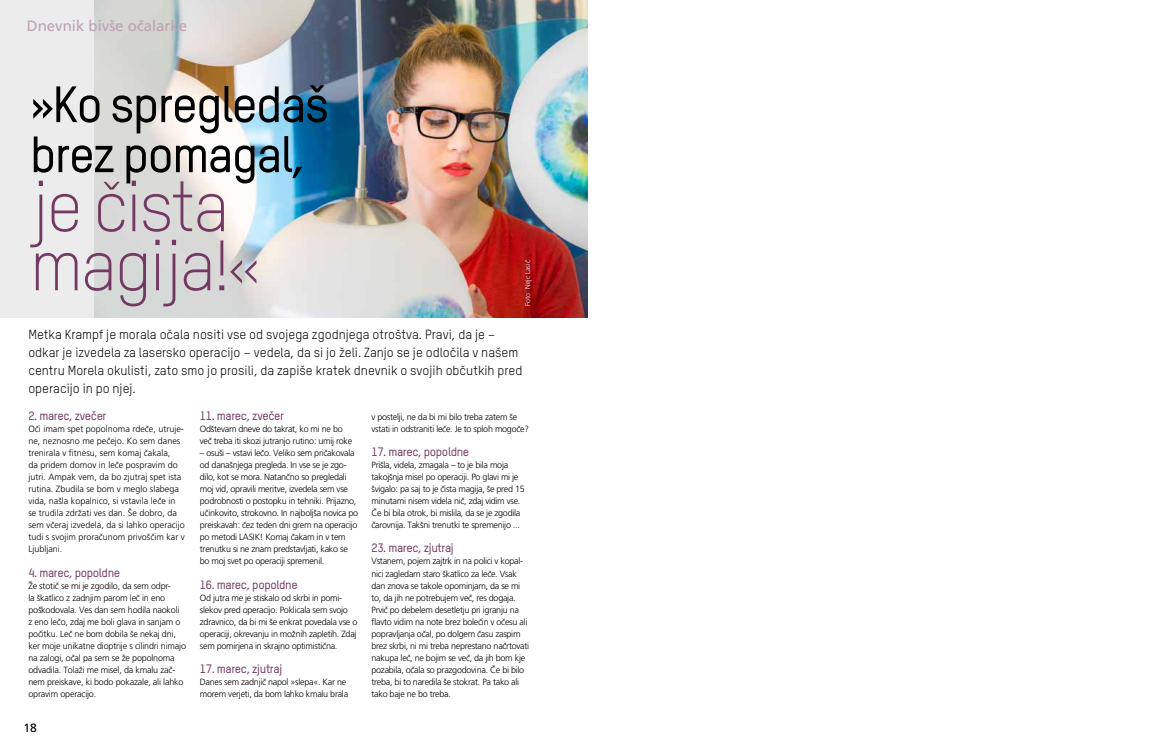
<style>
.page{position:relative;width:1174px;height:749px;background:#fff}
.page>*{position:absolute;margin:0;border:0;box-sizing:border-box;transform-origin:0 0}
.t1{font:300 70px/59px "TSTARCE";letter-spacing:-.04em;color:#733a61}
.t2{font:500 50px/50px "TSTARCE";letter-spacing:-.04em;color:#000}
.t3{font:15px "Frutiger LT Std";color:#bca2b1}
.t4{font:13px/18px "TSTARCE";color:#000}
.t5{font:500 12px "TSTARCE";letter-spacing:-.03em;color:#733a61}
.t6{font:12px "Frutiger LT Std";color:#000}
.t7{font:300 9px/12px "Frutiger LT Std";letter-spacing:-.03em;color:#000}
.t8{font:300 9px/12px "Frutiger LT Std";color:#000}
.t9{font:300 7px "Frutiger LT Std";color:#fff}
</style>
<div class="page">
<div style="left:0;top:0;width:587px;height:317px;background:#ececec"></div>
<img style="left:94px;top:0;width:493px;height:317px">
<h3 class="t3" style="left:27px;top:17px;width:162px">Dnevnik bivše očalarke</h3>
<h2 class="t2" style="left:30px;top:78px;width:301px">»Ko spregledaš brez pomagal,</h2>
<h1 class="t1" style="left:30px;top:176px;width:233px">je čista magija!«</h1>
<p class="t9" style="left:524px;top:306px;width:47px;rotate:-90deg">Foto: Nejc Lasič</p>
<p class="t4" style="left:28px;top:325px;width:495px">Metka Krampf je morala očala nositi vse od svojega zgodnjega otroštva. Pravi, da je – odkar je izvedela za lasersko operacijo – vedela, da si jo želi. Zanjo se je odločila v našem centru Morela okulisti, zato smo jo prosili, da zapiše kratek dnevnik o svojih občutkih pred operacijo in po njej.</p>
<h3 class="t5" style="left:28px;top:408px;width:80px">2. marec, zvečer</h3>
<p class="t8" style="left:28px;top:423px;width:158px">Oči imam spet popolnoma rdeče, utruje&shy;ne, neznosno me pečejo. Ko sem danes trenirala v fitnesu, sem komaj čakala,<br>da pridem domov in leče pospravim do jutri. Ampak vem, da bo zjutraj spet ista rutina. Zbudila se bom v meglo slabega vida, našla kopalnico, si vstavila leče in se trudila zdržati ves dan. Še dobro, da sem včeraj izvedela, da si lahko operacijo tudi s svojim proračunom privoščim kar v Ljubljani.</p>
<h3 class="t5" style="left:28px;top:564px;width:93px">4. marec, popoldne</h3>
<p class="t7" style="left:28px;top:579px;width:159px">Že stotič se mi je zgodilo, da sem odpr-<br>la škatlico z zadnjim parom leč in eno poškodovala. Ves dan sem hodila naokoli<br>z eno lečo, zdaj me boli glava in sanjam o počitku. Leč ne bom dobila še nekaj dni, ker moje unikatne dioptrije s cilindri nimajo na zalogi, očal pa sem se že popolnoma odvadila. Tolaži me misel, da kmalu zač&shy;nem preiskave, ki bodo pokazale, ali lahko opravim operacijo.</p>
<h3 class="t6" style="left:23px;top:720px;width:15px">18</h3>
<h3 class="t5" style="left:200px;top:408px;width:86px">11. marec, zvečer</h3>
<p class="t7" style="left:200px;top:423px;width:154px">Odštevam dneve do takrat, ko mi ne bo več treba iti skozi jutranjo rutino: umij roke</p>
<p class="t7" style="left:200px;top:447px;width:160px">– osuši – vstavi lečo. Veliko sem pričakovala od današnjega pregleda. In vse se je zgo&shy;dilo, kot se mora. Natančno so pregledali moj vid, opravili meritve, izvedela sem vse podrobnosti o postopku in tehniki. Prijazno, učinkovito, strokovno. In najboljša novica po preiskavah: čez teden dni grem na operacijo po metodi LASIK! Komaj čakam in v tem trenutku si ne znam predstavljati, kako se bo moj svet po operaciji spremenil.</p>
<h3 class="t5" style="left:200px;top:576px;width:99px">16. marec, popoldne</h3>
<p class="t7" style="left:200px;top:591px;width:159px">Od jutra me je stiskalo od skrbi in pomi&shy;slekov pred operacijo. Poklicala sem svojo zdravnico, da bi mi še enkrat povedala vse o operaciji, okrevanju in možnih zapletih. Zdaj sem pomirjena in skrajno optimistična.</p>
<h3 class="t5" style="left:200px;top:660px;width:84px">17. marec, zjutraj</h3>
<p class="t7" style="left:200px;top:675px;width:150px">Danes sem zadnjič napol »slepa«. Kar ne morem verjeti, da bom lahko kmalu brala</p>
<p class="t7" style="left:371px;top:411px;width:159px">v postelji, ne da bi mi bilo treba zatem še vstati in odstraniti leče. Je to sploh mogoče?</p>
<h3 class="t5" style="left:371px;top:444px;width:99px">17. marec, popoldne</h3>
<p class="t7" style="left:371px;top:459px;width:155px">Prišla, videla, zmagala – to je bila moja takojšnja misel po operaciji. Po glavi mi je švigalo: pa saj to je čista magija, še pred 15 minutami nisem videla nič, zdaj vidim vse.<br>Če bi bila otrok, bi mislila, da se je zgodila čarovnija. Takšni trenutki te spremenijo ...</p>
<h3 class="t5" style="left:371px;top:540px;width:84px">23. marec, zjutraj</h3>
<p class="t7" style="left:371px;top:555px;width:159px">Vstanem, pojem zajtrk in na polici v kopal&shy;nici zagledam staro škatlico za leče. Vsak dan znova se takole opominjam, da se mi to, da jih ne potrebujem več, res dogaja.<br>Prvič po debelem desetletju pri igranju na flavto vidim na note brez bolečin v očesu ali popravljanja očal, po dolgem času zaspim brez skrbi, ni mi treba neprestano načrtovati nakupa leč, ne bojim se več, da jih bom kje pozabila, očala so prazgodovina. Če bi bilo treba, bi to naredila še stokrat. Pa tako ali tako baje ne bo treba.</p>
</div>
